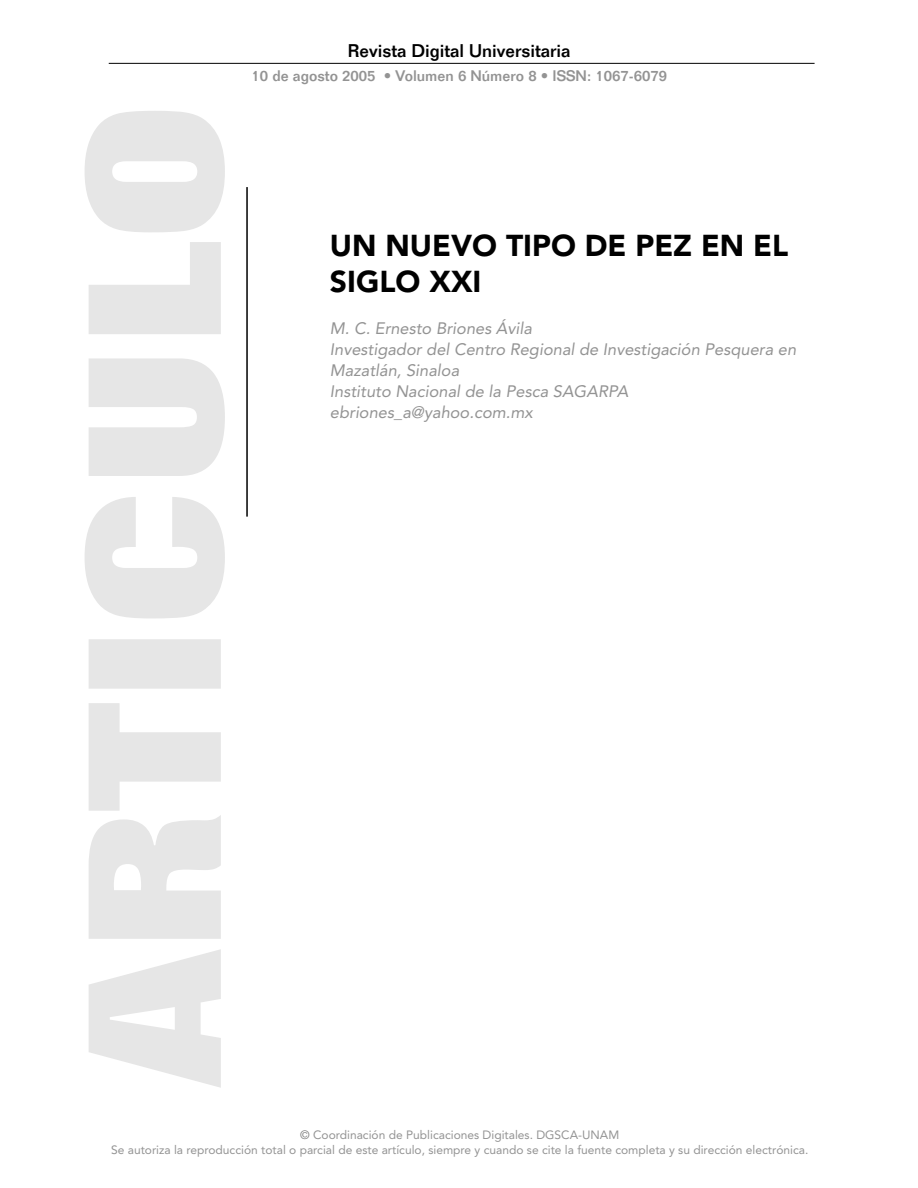
<style>
.page{position:relative;width:918px;height:1188px;background:#fff}
.page>*{position:absolute;margin:0;border:0;box-sizing:border-box;transform-origin:0 0}
.caratula_titulo{font:900 30px/36px "Avenir";color:#000}
.encabezados_bold{font:500 18px "Folio";color:#000}
.caratula_autor{font:italic 16.5px "Avenir";color:#939393}
.encabezados_light{font:500 15px "Folio";color:#939393}
.legales{font:12px "Avenir";color:#939393}
.s1{color:#7c7c7c}
</style>
<div class="page">
<hr style="left:109px;top:63px;width:706px;height:1px;background:#000">
<svg style="left:85px;top:111px;width:140px;height:977px;fill:#e6e6e6"></svg>
<hr style="left:246px;top:187px;width:2px;height:330px;background:#000">
<p class="encabezados_bold" style="left:348px;top:40px;width:224px">Revista Digital Universitaria</p>
<p class="encabezados_light" style="left:252px;top:67px;width:417px">10 de agosto 2005 • Volumen 6 Número 8 • ISSN: 1067-6079</p>
<p class="caratula_titulo" style="left:330px;top:228px;width:460px">UN NUEVO TIPO DE PEZ EN EL<br>SIGLO XXI</p>
<p class="caratula_autor" style="left:330px;top:319px;width:204px">M. C. Ernesto Briones Ávila</p>
<p class="caratula_autor" style="left:330px;top:340px;width:468px">Investigador del Centro Regional de Investigación Pesquera en</p>
<p class="caratula_autor" style="left:330px;top:361px;width:131px">Mazatlán, Sinaloa</p>
<p class="caratula_autor" style="left:330px;top:382px;width:300px">Instituto Nacional de la Pesca SAGARPA</p>
<p class="caratula_autor" style="left:330px;top:403px;width:204px">ebriones_a@yahoo.com.mx</p>
<p class="legales" style="left:300px;top:1128px;width:321px"><span class="s1">©</span> Coordinación de Publicaciones Digitales. DGSCA-UNAM</p>
<p class="legales" style="left:111px;top:1143px;width:699px">Se autoriza la reproducción total o parcial de este artículo, siempre y cuando se cite la fuente completa y su dirección electrónica.</p>
</div>
